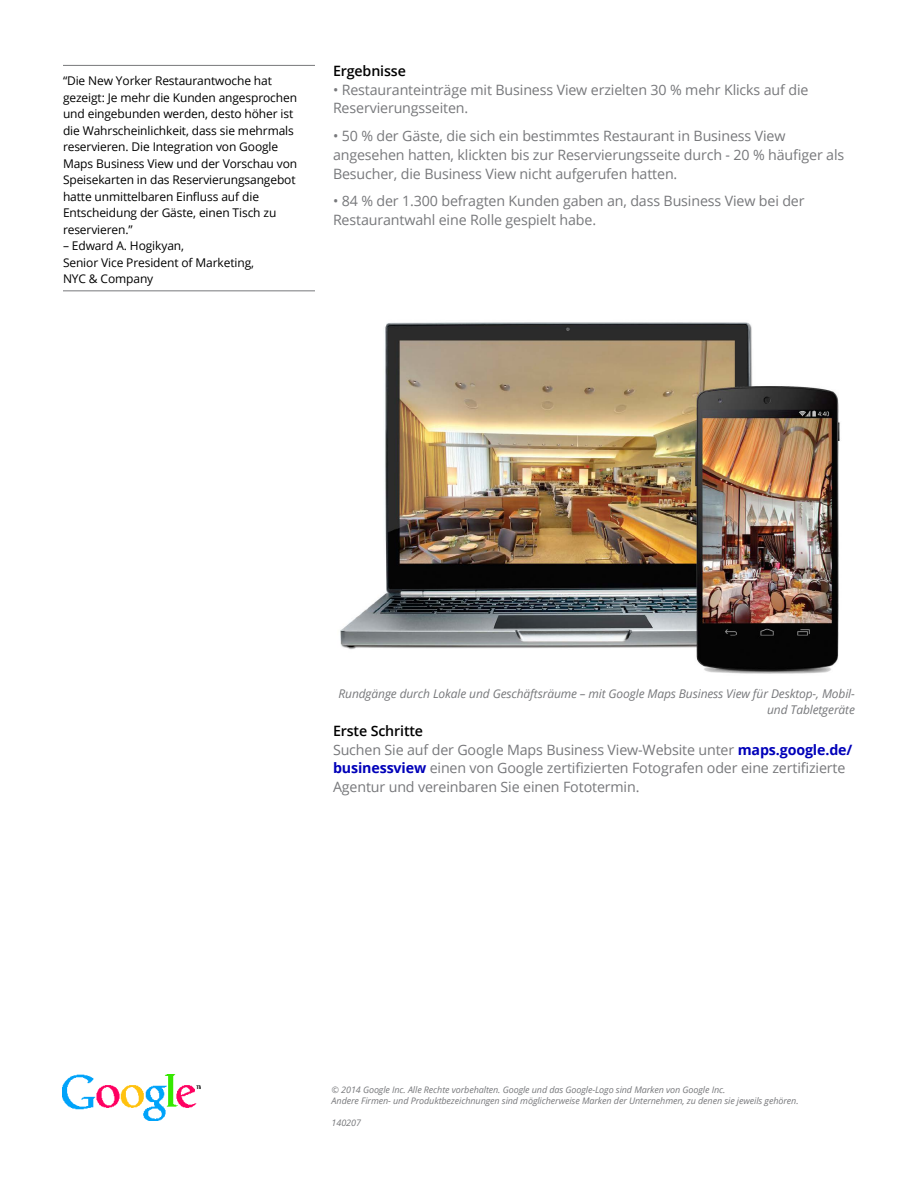
<style>
.page{position:relative;width:918px;height:1188px;background:#fff}
.page>*{position:absolute;margin:0;border:0;box-sizing:border-box;transform-origin:0 0}
.t1{font:14.25px/18.8px "Open Sans";letter-spacing:-.01em;color:#77787b}
.t2{font:600 14.25px "Open Sans";letter-spacing:-.01em;color:#000}
.t3{font:12px/16.5px "Open Sans";letter-spacing:-.01em;color:#000}
.t4{font:italic 12px/16.5px "Open Sans";letter-spacing:-.01em;color:#77787b;text-align:right}
.t5{font:italic 9px/10.8px "Open Sans";letter-spacing:-.01em;color:#77787b}
.t6{font:9px/13.5px "Open Sans";letter-spacing:-.01em;color:#77787b}
.s1{font-weight:600;color:#000}
.s2{font-weight:700;color:#0000b9}
</style>
<div class="page">
<img style="left:63px;top:1074px;width:138px;height:46px">
<hr style="left:63px;top:65px;width:252px;height:1px;background:#77787b">
<hr style="left:63px;top:291px;width:252px;height:1px;background:#77787b">
<img style="left:340px;top:322px;width:500px;height:352px">
<p class="t3" style="left:63px;top:72px;width:236px">“Die New Yorker Restaurantwoche hat gezeigt: Je mehr die Kunden angesprochen und eingebunden werden, desto höher ist die Wahrscheinlichkeit, dass sie mehrmals reservieren. Die Integration von Google Maps Business View und der Vorschau von Speisekarten in das Reservierungsangebot hatte unmittelbaren Einfluss auf die Entscheidung der Gäste, einen Tisch zu reservieren.”</p>
<p class="t3" style="left:63px;top:237px;width:193px">– Edward A. Hogikyan,<br>Senior Vice President of Marketing,<br>NYC &amp; Company</p>
<p class="t2" style="left:333px;top:61px;width:74px">Ergebnisse</p>
<p class="t1" style="left:333px;top:80px;width:477px">• Restauranteinträge mit Business View erzielten 30 % mehr Klicks auf die<br>Reservierungsseiten.</p>
<p class="t1" style="left:333px;top:126px;width:513px">• 50 % der Gäste, die sich ein bestimmtes Restaurant in Business View angesehen hatten, klickten bis zur Reservierungsseite durch - 20 % häufiger als<br>Besucher, die Business View nicht aufgerufen hatten.</p>
<p class="t1" style="left:333px;top:191px;width:473px">• 84 % der 1.300 befragten Kunden gaben an, dass Business View bei der<br>Restaurantwahl eine Rolle gespielt habe.</p>
<p class="t4" style="left:339px;top:685px;width:518px">Rundgänge durch Lokale und Geschäftsräume – mit Google Maps Business View für Desktop-, Mobil&shy;und Tabletgeräte</p>
<p class="t1" style="left:333px;top:721px;width:521px"><span class="s1">Erste Schritte<br></span>Suchen Sie auf der Google Maps Business View-Website unter <span class="s2">maps.google.de/ businessview</span> einen von Google zertifizierten Fotografen oder eine zertifizierte Agentur und vereinbaren Sie einen Fototermin.</p>
<p class="t6" style="left:333px;top:1083px;width:490px">© 2013 Google Inc. All righ s reserved. Google and the Google logo are trademarks of Google Inc.<br>All other company and product names may be trademarks of the respective companies with which they are associated.</p>
<p class="t5" style="left:332px;top:1084px;width:469px">© 2014 Google Inc. Alle Rechte vorbehalten. Google und das Google-Logo sind Marken von Google Inc.<br>Andere Firmen- und Produktbezeichnungen sind möglicherweise Marken der Unternehmen, zu denen sie jeweils gehören.</p>
<p class="t5" style="left:332px;top:1117px;width:31px">140207</p>
</div>
